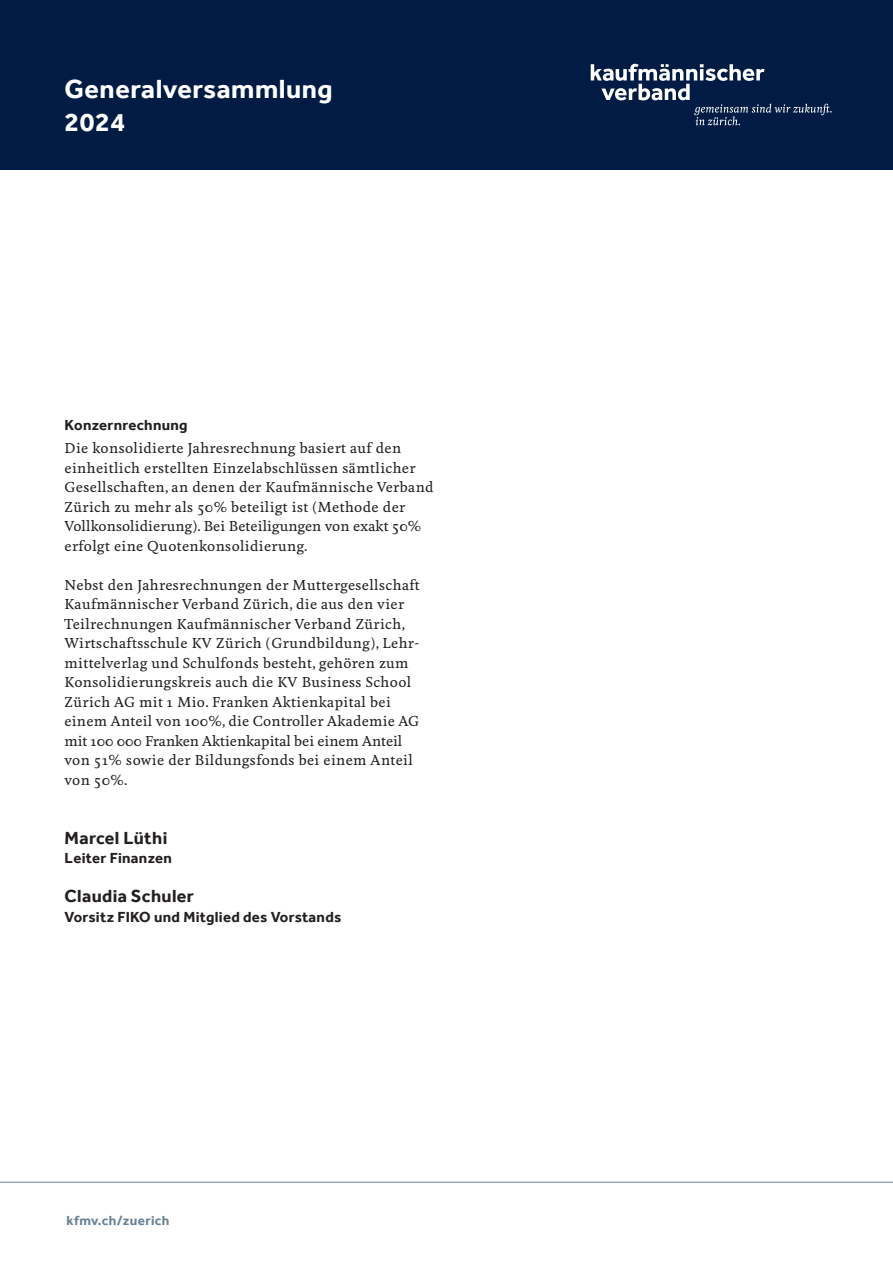
<style>
.page{position:relative;width:893px;height:1263px;background:#fff}
.page>*{position:absolute;margin:0;border:0;box-sizing:border-box;transform-origin:0 0}
.t1{font:700 27px/33px "Effra";letter-spacing:.02em;color:#fff}
.t2{font:700 18px "Effra";letter-spacing:.02em;color:#231f20}
.t3{font:700 15px "Effra";letter-spacing:.02em;color:#231f20}
.t4{font:500 13.5px/19.5px "Feijoa";letter-spacing:.03em;color:#231f20}
.t5{font:700 13.5px "Effra";letter-spacing:.03em;color:#678297}
</style>
<div class="page">
<hr style="left:0;top:1182px;width:893px;height:1px;background:#678297">
<div style="left:0;top:0;width:893px;height:170px;background:#001c44"></div>
<svg style="left:591px;top:64px;width:241px;height:61px"></svg>
<h1 class="t1" style="left:65px;top:73px;width:270px">Generalversammlung<br>2024</h1>
<p class="t3" style="left:65px;top:416px;width:125px">Konzernrechnung</p>
<p class="t4" style="left:65px;top:439px;width:371px">Die konsolidierte Jahresrechnung basiert auf den einheitlich erstellten Einzelabschlüssen sämtlicher Gesellschaften, an denen der Kaufmännische Verband Zürich zu mehr als 50% beteiligt ist (Methode der Vollkonsolidierung). Bei Beteiligungen von exakt 50% erfolgt eine Quotenkonsolidierung.</p>
<p class="t4" style="left:65px;top:576px;width:357px">Nebst den Jahresrechnungen der Muttergesellschaft Kaufmännischer Verband Zürich, die aus den vier Teilrechnungen Kaufmännischer Verband Zürich, Wirtschaftsschule KV Zürich (Grundbildung), Lehr&shy;mittelverlag und Schulfonds besteht, gehören zum Konsolidierungskreis auch die KV Business School Zürich AG mit 1 Mio. Franken Aktienkapital bei einem Anteil von 100%, die Controller Akademie AG mit 100 000 Franken Aktienkapital bei einem Anteil von 51% sowie der Bildungsfonds bei einem Anteil von 50%.</p>
<h2 class="t2" style="left:65px;top:827px;width:104px">Marcel Lüthi</h2>
<p class="t3" style="left:65px;top:849px;width:109px">Leiter Finanzen</p>
<h2 class="t2" style="left:65px;top:885px;width:131px">Claudia Schuler</h2>
<p class="t3" style="left:65px;top:907px;width:278px">Vorsitz FIKO und Mitglied des Vorstands</p>
<p class="t5" style="left:67px;top:1212px;width:104px">kfmv.ch/zuerich</p>
</div>
